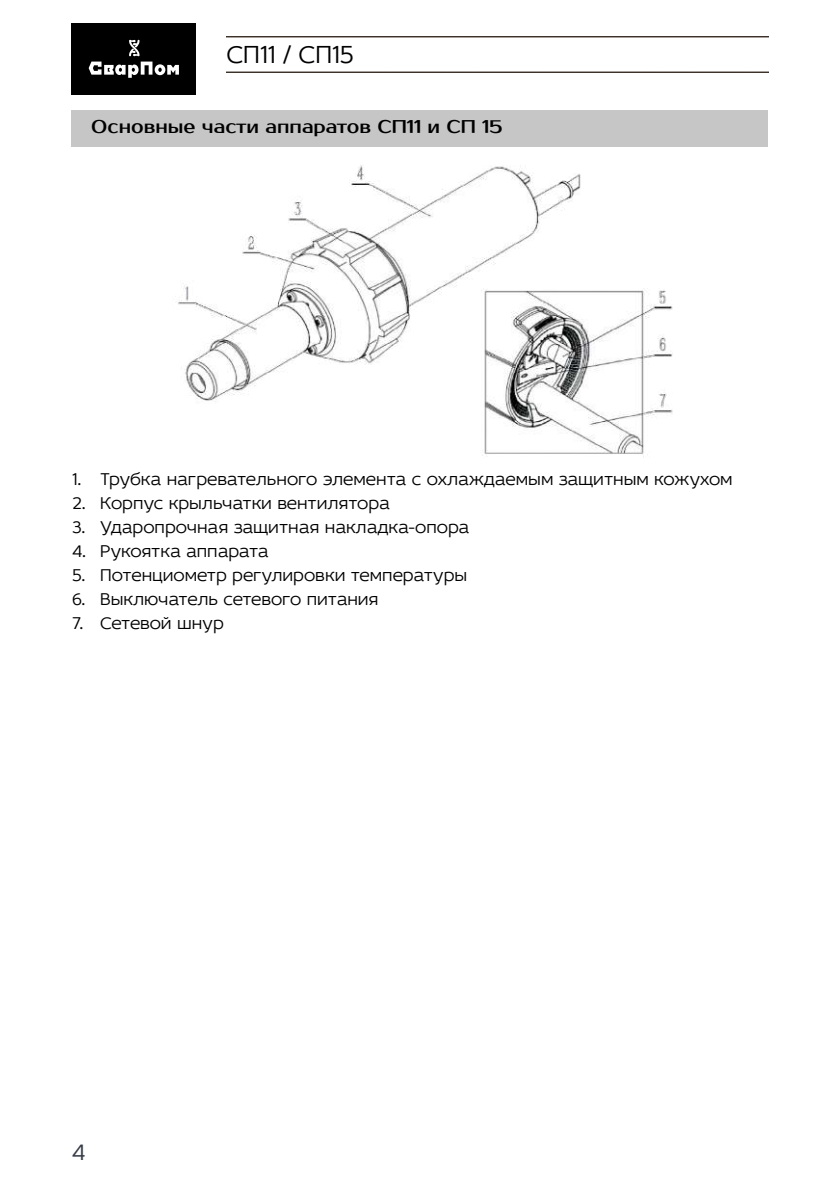
<style>
.page{position:relative;width:840px;height:1191px;background:#fff}
.page>*{position:absolute;margin:0;border:0;box-sizing:border-box;transform-origin:0 0}
.t1{font:300 26px "Idealist Sans";color:#000}
.t2{font:300 24px "Idealist Sans";color:#363b46}
.t3{font:300 18px "Idealist Sans";color:#000}
.t4{font:18px "Prosto";color:#000}
</style>
<div class="page">
<img style="left:226px;top:36px;width:542px;height:37px">
<div style="left:72px;top:23px;width:124px;height:71px;background:#000"></div>
<svg style="left:129px;top:40px;width:10px;height:16px"></svg>
<svg style="left:89px;top:62px;width:90px;height:16px"></svg>
<div style="left:71px;top:111px;width:696px;height:36px;background:#c6c6c6"></div>
<img style="left:178px;top:165px;width:495px;height:292px">
<h1 class="t1" style="left:226px;top:36px;width:129px">СП11 / СП15</h1>
<p class="t4" style="left:91px;top:116px;width:412px">Основные части аппаратов СП11 и СП 15</p>
<p class="t3" style="left:72px;top:466px;width:661px">1. Трубка нагревательного элемента с охлаждаемым защитным кожухом</p>
<p class="t3" style="left:72px;top:490px;width:319px">2. Корпус крыльчатки вентилятора</p>
<p class="t3" style="left:72px;top:514px;width:398px">3. Ударопрочная защитная накладка-опора</p>
<p class="t3" style="left:72px;top:538px;width:198px">4. Рукоятка аппарата</p>
<p class="t3" style="left:72px;top:562px;width:396px">5. Потенциометр регулировки температуры</p>
<p class="t3" style="left:72px;top:586px;width:308px">6. Выключатель сетевого питания</p>
<p class="t3" style="left:72px;top:610px;width:153px">7. Сетевой шнур</p>
<h2 class="t2" style="left:72px;top:1136px;width:15px">4</h2>
</div>
